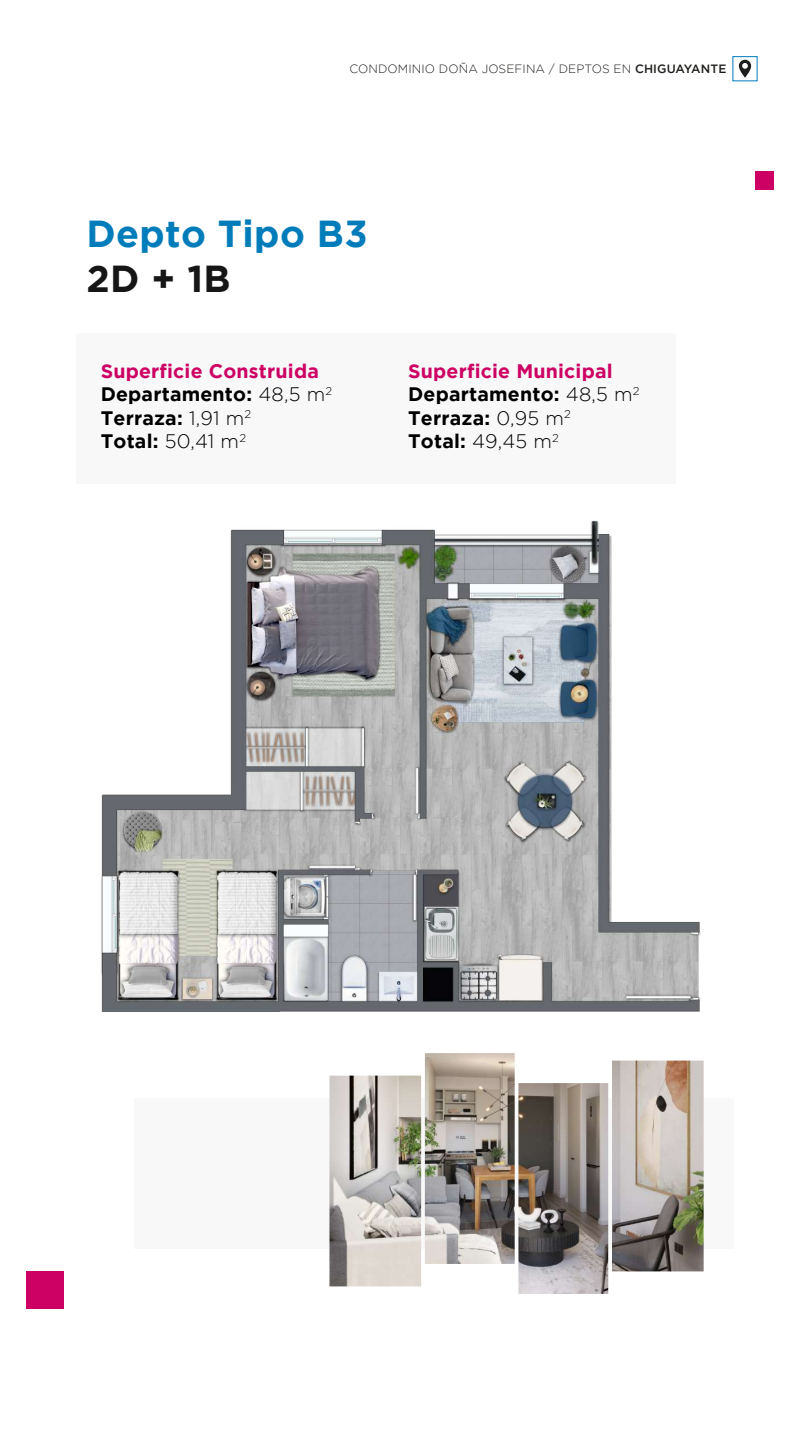
<style>
.page{position:relative;width:810px;height:1440px;background:#fff}
.page>*{position:absolute;margin:0;border:0;box-sizing:border-box;transform-origin:0 0}
.t1{font:700 37.5px "Gotham";letter-spacing:.01em;color:#007cba}
.t2{font:700 37.5px "Gotham";color:#161616}
.t3{font:700 19.5px/23.4px "Gotham";letter-spacing:.01em;color:#000}
.t4{font:300 12px "Gotham";letter-spacing:.01em;color:#1d1d1b}
.s1{font-weight:500}
.s2{color:#cd0063}
.s3{font-weight:300}
</style>
<div class="page">
<svg style="left:739px;top:60px;width:12px;height:18px"></svg>
<div style="left:134px;top:1098px;width:600px;height:151px;background:#f8f8f8"></div>
<div style="left:76px;top:333px;width:600px;height:151px;background:#f8f8f8"></div>
<img style="left:101px;top:520px;width:600px;height:492px">
<div style="left:756px;top:172px;width:18px;height:18px;background:#cd0063"></div>
<div style="left:26px;top:1271px;width:38px;height:37px;background:#cd0063"></div>
<img style="left:329px;top:1053px;width:375px;height:241px">
<p class="t4" style="left:349px;top:62px;width:378px">CONDOMINIO DOÑA JOSEFINA / DEPTOS EN <span class="s1">CHIGUAYANTE</span></p>
<h1 class="t1" style="left:86px;top:212px;width:283px">Depto Tipo B3</h1>
<h1 class="t2" style="left:86px;top:257px;width:146px">2D + 1B</h1>
<p class="t3" style="left:101px;top:359px;width:233px"><span class="s2">Superficie Construida<br></span>Departamento: <span class="s3">48,5 m</span><sup>2<br></sup>Terraza: <span class="s3">1,91 m</span><sup>2<br></sup>Total: <span class="s3">50,41 m</span><sup>2</sup></p>
<p class="t3" style="left:408px;top:359px;width:233px"><span class="s2">Superficie Municipal<br></span>Departamento: <span class="s3">48,5 m</span><sup>2<br></sup>Terraza: <span class="s3">0,95 m</span><sup>2<br></sup>Total: <span class="s3">49,45 m</span><sup>2</sup></p>
</div>
